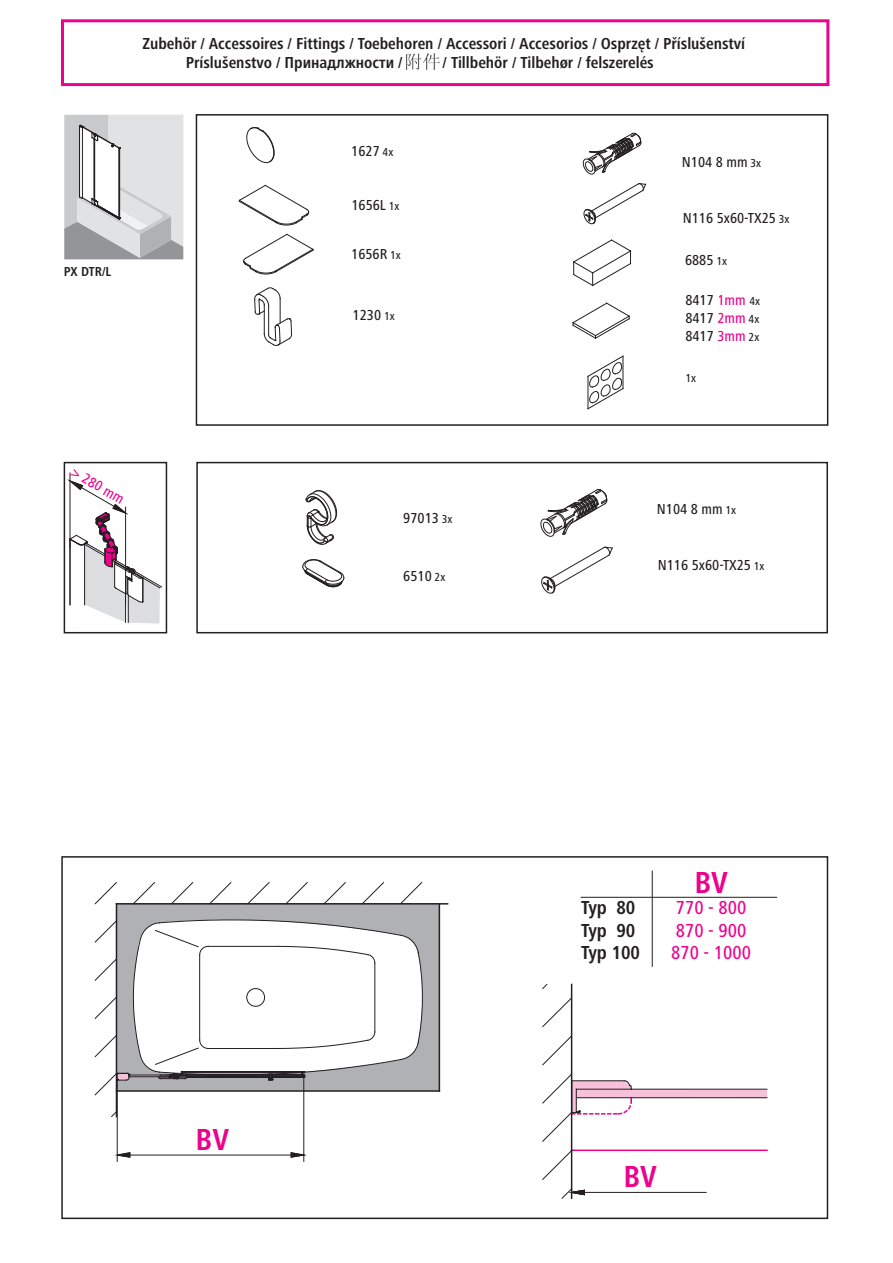
<style>
.page{position:relative;width:893px;height:1263px;background:#fff}
.page>*{position:absolute;margin:0;border:0;box-sizing:border-box;transform-origin:0 0}
.t1{font:700 condensed 31.5px "Frutiger Next LTW1 G";color:#ed028c}
.t2{font:500 condensed 19.5px "Frutiger Next LTW1 G";color:#ed028c}
.t3{font:700 condensed 19.5px "Frutiger Next LTW1 G";color:#231f20}
.t4{font:700 condensed 16.5px/19.8px "Frutiger Next LTW1 G";color:#231f20}
.t5{font:500 condensed 15px/18px "Frutiger Next LTW1 G";color:#231f20;text-align:justify}
.t6{font:500 condensed 15px "Frutiger Next LTW1 G";color:#ed028c}
.t7{font:700 condensed 13.5px "Frutiger Next LTW1 G";color:#231f20}
.t8{font:500 condensed 12px "Frutiger Next LTW1 G";color:#231f20}
.s1{font-size:12px}
.s2{color:#ed028c}
</style>
<div class="page">
<svg style="left:573px;top:240px;width:58px;height:46px"></svg>
<svg style="left:584px;top:183px;width:62px;height:41px"></svg>
<svg style="left:583px;top:133px;width:58px;height:42px"></svg>
<svg style="left:254px;top:287px;width:38px;height:59px"></svg>
<svg style="left:572px;top:303px;width:58px;height:36px"></svg>
<svg style="left:246px;top:127px;width:29px;height:36px"></svg>
<svg style="left:239px;top:185px;width:70px;height:40px"></svg>
<svg style="left:243px;top:234px;width:71px;height:40px"></svg>
<hr style="left:584px;top:1192px;width:122px;height:1px;background:#231f20">
<hr style="left:572px;top:1149px;width:195px;height:2px;background:#ed028c">
<svg style="left:542px;top:984px;width:5px;height:5px"></svg>
<svg style="left:542px;top:997px;width:29px;height:30px"></svg>
<svg style="left:542px;top:1035px;width:29px;height:30px"></svg>
<svg style="left:542px;top:1074px;width:225px;height:68px"></svg>
<svg style="left:542px;top:1150px;width:31px;height:30px"></svg>
<svg style="left:562px;top:1188px;width:23px;height:11px"></svg>
<hr style="left:571px;top:984px;width:1px;height:214px;background:#231f20">
<hr style="left:623px;top:356px;width:1px;height:32px;background:#231f20">
<svg style="left:587px;top:356px;width:36px;height:53px"></svg>
<div style="left:196px;top:114px;width:632px;height:312px;border:2px solid #231f20"></div>
<div style="left:61px;top:856px;width:767px;height:363px;border:2px solid #231f20"></div>
<div style="left:116px;top:904px;width:323px;height:187px;background:#b0b1b5"></div>
<hr style="left:116px;top:904px;width:1px;height:212px;background:#231f20">
<hr style="left:116px;top:1090px;width:323px;height:2px;background:#231f20">
<hr style="left:439px;top:904px;width:1px;height:187px;background:#231f20">
<hr style="left:116px;top:903px;width:332px;height:1px;background:#231f20">
<svg style="left:95px;top:882px;width:22px;height:22px"></svg>
<svg style="left:133px;top:882px;width:22px;height:22px"></svg>
<svg style="left:171px;top:882px;width:22px;height:22px"></svg>
<svg style="left:210px;top:882px;width:21px;height:22px"></svg>
<svg style="left:248px;top:882px;width:22px;height:22px"></svg>
<svg style="left:286px;top:882px;width:22px;height:22px"></svg>
<svg style="left:111px;top:1111px;width:6px;height:6px"></svg>
<svg style="left:324px;top:882px;width:22px;height:22px"></svg>
<svg style="left:362px;top:882px;width:22px;height:22px"></svg>
<svg style="left:400px;top:882px;width:22px;height:22px"></svg>
<hr style="left:652px;top:871px;width:1px;height:96px;background:#231f20">
<hr style="left:581px;top:897px;width:196px;height:1px;background:#231f20">
<hr style="left:117px;top:1080px;width:1px;height:81px;background:#231f20">
<hr style="left:304px;top:1077px;width:1px;height:84px;background:#231f20">
<hr style="left:130px;top:1155px;width:161px;height:1px;background:#231f20">
<svg style="left:115px;top:1152px;width:15px;height:5px"></svg>
<svg style="left:95px;top:919px;width:328px;height:176px"></svg>
<svg style="left:291px;top:1152px;width:15px;height:5px"></svg>
<svg style="left:64px;top:115px;width:119px;height:144px;background:#cfd0d2"></svg>
<svg style="left:302px;top:559px;width:42px;height:28px"></svg>
<svg style="left:306px;top:490px;width:31px;height:55px"></svg>
<svg style="left:541px;top:547px;width:72px;height:46px"></svg>
<svg style="left:540px;top:489px;width:67px;height:48px"></svg>
<div style="left:196px;top:462px;width:632px;height:171px;border:2px solid #231f20"></div>
<hr style="left:70px;top:473px;width:1px;height:75px;background:#231f20">
<svg style="left:68px;top:480px;width:94px;height:143px"></svg>
<hr style="left:125px;top:507px;width:1px;height:98px;background:#231f20">
<div style="left:64px;top:462px;width:103px;height:171px;border:2px solid #231f20"></div>
<div style="left:61px;top:19px;width:768px;height:67px;border:3px solid #ed028c"></div>
<img style="left:406px;top:53px;width:34px;height:17px">
<p class="t7" style="left:64px;top:264px;width:49px">PX DTR/L</p>
<p class="t4" style="left:186px;top:33px;width:561px;text-indent:-43px">Zubehör / Accessoires / Fittings / Toebehoren / Accessori / Accesorios / Osprzęt / Příslušenství<br>Príslušenstvo / Принадлжности /</p>
<p class="t4" style="left:443px;top:53px;width:213px">/ Tillbehör / Tilbehør / felszerelés</p>
<p class="t5" style="left:351px;top:142px;width:44px">1627 <span class="s1">4x</span></p>
<p class="t5" style="left:351px;top:196px;width:50px">1656L <span class="s1">1x</span></p>
<p class="t5" style="left:351px;top:245px;width:51px">1656R <span class="s1">1x</span></p>
<p class="t5" style="left:353px;top:306px;width:44px">1230 <span class="s1">1x</span></p>
<p class="t5" style="left:682px;top:153px;width:81px">N104 8 mm <span class="s1">3x</span></p>
<p class="t5" style="left:683px;top:209px;width:108px">N116 5x60-TX25 <span class="s1">3x</span></p>
<p class="t5" style="left:685px;top:251px;width:44px">6885 <span class="s1">1x</span></p>
<p class="t5" style="left:685px;top:291px;width:76px">8417 <span class="s2">1mm</span> <span class="s1">4x </span>8417 <span class="s2">2mm</span> <span class="s1">4x </span>8417 <span class="s2">3mm</span> <span class="s1">2x</span></p>
<p class="t8" style="left:685px;top:371px;width:12px">1x</p>
<p class="t6" style="left:77px;top:463px;width:60px;rotate:30deg">&gt; 280 mm</p>
<p class="t5" style="left:403px;top:509px;width:51px">97013 <span class="s1">3x</span></p>
<p class="t5" style="left:403px;top:567px;width:44px">6510 <span class="s1">2x</span></p>
<p class="t5" style="left:657px;top:500px;width:81px">N104 8 mm <span class="s1">1x</span></p>
<p class="t5" style="left:658px;top:556px;width:108px">N116 5x60-TX25 <span class="s1">1x</span></p>
<h1 class="t1" style="left:196px;top:1121px;width:35px">BV</h1>
<h1 class="t1" style="left:694px;top:864px;width:35px">BV</h1>
<p class="t3" style="left:581px;top:896px;width:56px">Typ 80</p>
<p class="t2" style="left:676px;top:896px;width:72px">770 - 800</p>
<p class="t3" style="left:581px;top:919px;width:56px">Typ 90</p>
<p class="t2" style="left:676px;top:919px;width:72px">870 - 900</p>
<p class="t3" style="left:581px;top:941px;width:61px">Typ 100</p>
<p class="t2" style="left:671px;top:941px;width:81px">870 - 1000</p>
<h1 class="t1" style="left:623px;top:1158px;width:35px">BV</h1>
</div>
